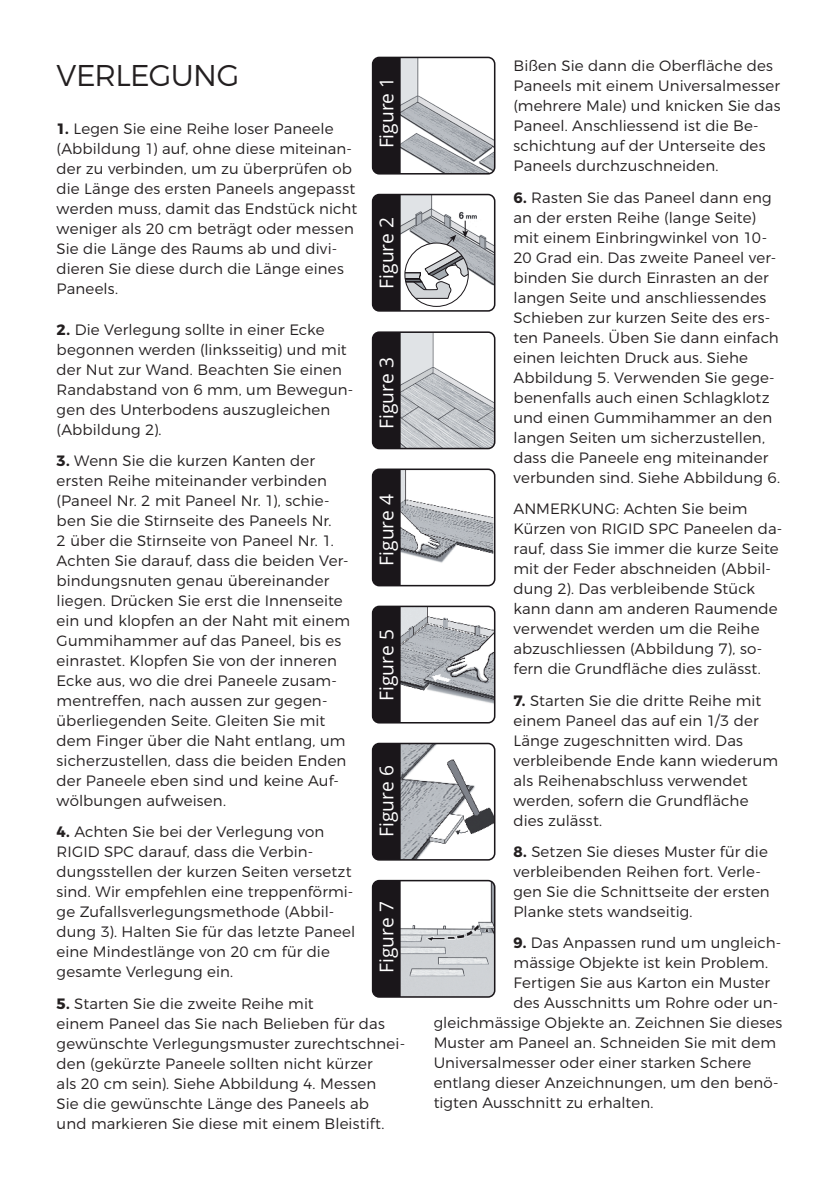
<style>
.page{position:relative;width:839px;height:1191px;background:#fff}
.page>*{position:absolute;margin:0;border:0;box-sizing:border-box;transform-origin:0 0}
.Headline_groß{font:300 30px "Montserrat";letter-spacing:-.02em;color:#231f20}
.t1{font:19.2px "Open Sans";color:#fff}
.t2{font:300 15px/20px "Montserrat";letter-spacing:.01em;color:#231f20}
.s1{font-weight:700}
</style>
<div class="page">
<img style="left:401px;top:882px;width:94px;height:115px">
<div style="left:372px;top:879px;width:123px;height:118px;border:2px solid #1a161a;border-radius:7px"></div>
<div style="left:373px;top:880px;width:28px;height:117px;background:#1a161a"></div>
<img style="left:401px;top:57px;width:94px;height:116px">
<div style="left:372px;top:57px;width:123px;height:117px;border:2px solid #1a161a;border-radius:7px"></div>
<div style="left:373px;top:57px;width:28px;height:117px;background:#1a161a"></div>
<img style="left:401px;top:471px;width:91px;height:92px">
<div style="left:372px;top:468px;width:123px;height:118px;border:2px solid #1a161a;border-radius:7px"></div>
<div style="left:373px;top:469px;width:28px;height:116px;background:#1a161a"></div>
<img style="left:401px;top:608px;width:94px;height:96px">
<div style="left:372px;top:605px;width:123px;height:118px;border:2px solid #1a161a;border-radius:7px"></div>
<div style="left:373px;top:606px;width:28px;height:116px;background:#1a161a"></div>
<img style="left:401px;top:745px;width:94px;height:114px">
<div style="left:372px;top:742px;width:123px;height:118px;border:2px solid #1a161a;border-radius:7px"></div>
<div style="left:373px;top:743px;width:28px;height:116px;background:#1a161a"></div>
<img style="left:401px;top:334px;width:94px;height:114px">
<div style="left:372px;top:331px;width:123px;height:118px;border:2px solid #1a161a;border-radius:7px"></div>
<div style="left:373px;top:332px;width:28px;height:116px;background:#1a161a"></div>
<img style="left:468px;top:194px;width:27px;height:91px">
<div style="left:372px;top:194px;width:123px;height:118px;border:2px solid #1a161a;border-radius:7px"></div>
<svg style="left:373px;top:194px;width:95px;height:117px"></svg>
<div style="left:405px;top:243px;width:64px;height:64px;border:1px solid #1a161a;border-radius:50%"></div>
<div style="left:453px;top:199px;width:28px;height:12px;background:#fff"></div>
<p class="Headline_groß" style="left:57px;top:52px;width:184px">VERLEGUNG</p>
<p class="t2" style="left:57px;top:118px;width:302px"><span class="s1">1.</span> Legen Sie eine Reihe loser Paneele (Abbildung 1) auf, ohne diese miteinan&shy;der zu verbinden, um zu überprüfen ob die Länge des ersten Paneels angepasst werden muss, damit das Endstück nicht weniger als 20 cm beträgt oder messen Sie die Länge des Raums ab und divi&shy;dieren Sie diese durch die Länge eines Paneels.</p>
<p class="t2" style="left:57px;top:318px;width:298px"><span class="s1">2.</span> Die Verlegung sollte in einer Ecke begonnen werden (linksseitig) und mit der Nut zur Wand. Beachten Sie einen<br>Randabstand von 6 mm, um Bewegun&shy;gen des Unterbodens auszugleichen (Abbildung 2).</p>
<p class="t2" style="left:57px;top:449px;width:295px"><span class="s1">3.</span> Wenn Sie die kurzen Kanten der ersten Reihe miteinander verbinden (Paneel Nr. 2 mit Paneel Nr. 1), schie&shy;ben Sie die Stirnseite des Paneels Nr.<br>2 über die Stirnseite von Paneel Nr. 1.<br>Achten Sie darauf, dass die beiden Ver&shy;bindungsnuten genau übereinander liegen. Drücken Sie erst die Innenseite ein und klopfen an der Naht mit einem Gummihammer auf das Paneel, bis es einrastet. Klopfen Sie von der inneren Ecke aus, wo die drei Paneele zusam&shy;mentreffen, nach aussen zur gegen&shy;überliegenden Seite. Gleiten Sie mit dem Finger über die Naht entlang, um sicherzustellen, dass die beiden Enden der Paneele eben sind und keine Auf&shy;wölbungen aufweisen.</p>
<p class="t2" style="left:57px;top:820px;width:300px"><span class="s1">4.</span> Achten Sie bei der Verlegung von RIGID SPC darauf, dass die Verbin&shy;dungsstellen der kurzen Seiten versetzt sind. Wir empfehlen eine treppenförmi&shy;ge Zufallsverlegungsmethode (Abbil&shy;dung 3). Halten Sie für das letzte Paneel eine Mindestlänge von 20 cm für die gesamte Verlegung ein.</p>
<p class="t2" style="left:57px;top:992px;width:350px"><span class="s1">5.</span> Starten Sie die zweite Reihe mit<br>einem Paneel das Sie nach Belieben für das gewünschte Verlegungsmuster zurechtschnei&shy;den (gekürzte Paneele sollten nicht kürzer<br>als 20 cm sein). Siehe Abbildung 4. Messen<br>Sie die gewünschte Länge des Paneels ab<br>und markieren Sie diese mit einem Bleistift.</p>
<p class="t1" style="left:373px;top:148px;width:73px;rotate:-90deg">Figure 1</p>
<p class="t1" style="left:373px;top:289px;width:73px;rotate:-90deg">Figure 2</p>
<p class="t1" style="left:373px;top:429px;width:73px;rotate:-90deg">Figure 3</p>
<p class="t1" style="left:373px;top:565px;width:73px;rotate:-90deg">Figure 4</p>
<p class="t1" style="left:373px;top:701px;width:73px;rotate:-90deg">Figure 5</p>
<p class="t1" style="left:373px;top:836px;width:73px;rotate:-90deg">Figure 6</p>
<p class="t1" style="left:373px;top:972px;width:73px;rotate:-90deg">Figure 7</p>
<p class="t2" style="left:514px;top:55px;width:269px">Bißen Sie dann die Oberfläche des Paneels mit einem Universalmesser (mehrere Male) und knicken Sie das Paneel. Anschliessend ist die Be&shy;schichtung auf der Unterseite des Paneels durchzuschneiden.</p>
<p class="t2" style="left:514px;top:186px;width:268px"><span class="s1">6.</span> Rasten Sie das Paneel dann eng an der ersten Reihe (lange Seite) mit einem Einbringwinkel von 10- 20 Grad ein. Das zweite Paneel ver&shy;binden Sie durch Einrasten an der langen Seite und anschliessendes Schieben zur kurzen Seite des ers&shy;ten Paneels. Üben Sie dann einfach einen leichten Druck aus. Siehe Abbildung 5. Verwenden Sie gege&shy;benenfalls auch einen Schlagklotz und einen Gummihammer an den langen Seiten um sicherzustellen, dass die Paneele eng miteinander verbunden sind. Siehe Abbildung 6.</p>
<p class="t2" style="left:514px;top:497px;width:270px">ANMERKUNG: Achten Sie beim<br>Kürzen von RIGID SPC Paneelen da&shy;rauf, dass Sie immer die kurze Seite mit der Feder abschneiden (Abbil&shy;dung 2). Das verbleibende Stück kann dann am anderen Raumende verwendet werden um die Reihe abzuschliessen (Abbildung 7), so&shy;fern die Grundfläche dies zulässt.</p>
<p class="t2" style="left:514px;top:689px;width:266px"><span class="s1">7.</span> Starten Sie die dritte Reihe mit einem Paneel das auf ein 1/3 der<br>Länge zugeschnitten wird. Das verbleibende Ende kann wiederum als Reihenabschluss verwendet werden, sofern die Grundfläche dies zulässt.</p>
<p class="t2" style="left:514px;top:840px;width:258px"><span class="s1">8.</span> Setzen Sie dieses Muster für die verbleibenden Reihen fort. Verle&shy;gen Sie die Schnittseite der ersten<br>Planke stets wandseitig.</p>
<p class="t2" style="left:514px;top:931px;width:269px"><span class="s1">9.</span> Das Anpassen rund um ungleich-</p>
<p class="t2" style="left:514px;top:951px;width:256px">mässige Objekte ist kein Problem.</p>
<p class="t2" style="left:514px;top:971px;width:258px">Fertigen Sie aus Karton ein Muster</p>
<p class="t2" style="left:514px;top:991px;width:266px">des Ausschnitts um Rohre oder un-</p>
<p class="t2" style="left:434px;top:1011px;width:350px">gleichmässige Objekte an. Zeichnen Sie dieses</p>
<p class="t2" style="left:434px;top:1031px;width:344px">Muster am Paneel an. Schneiden Sie mit dem</p>
<p class="t2" style="left:434px;top:1051px;width:319px">Universalmesser oder einer starken Schere</p>
<p class="t2" style="left:434px;top:1071px;width:346px">entlang dieser Anzeichnungen, um den benö-</p>
<p class="t2" style="left:434px;top:1091px;width:221px">tigten Ausschnitt zu erhalten.</p>
</div>
